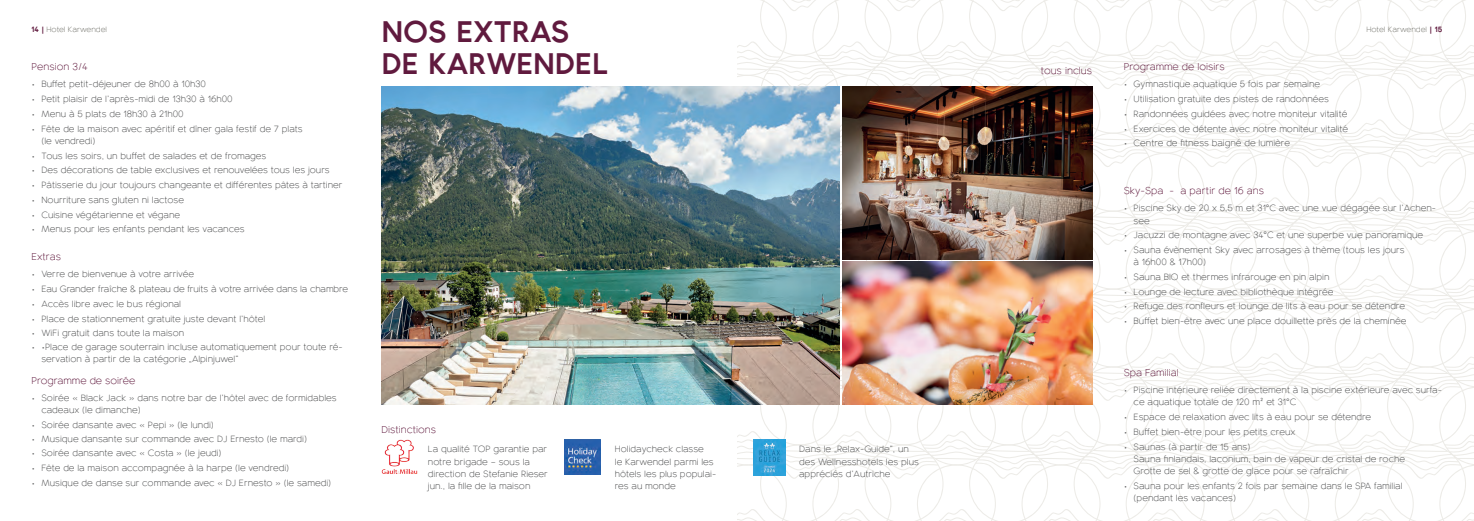
<style>
.page{position:relative;width:1474px;height:521px;background:#fff}
.page>*{position:absolute;margin:0;border:0;box-sizing:border-box;transform-origin:0 0}
.t1{font:700 28.88px "Bambino New";letter-spacing:.01em;color:#601a3e}
.t2{font:300 9.62px "Bambino New";color:#601a3e}
.t3{font:300 8.75px/12.2px "Bambino New";color:#4b4c4d}
.t4{font:300 7.44px "Bambino New";color:#707068}
.s1{font-weight:700;color:#601a3e}
</style>
<div class="page">
<svg style="left:737px;top:0;width:736px;height:521px"></svg>
<img style="left:842px;top:262px;width:250px;height:142px">
<img style="left:842px;top:86px;width:250px;height:173px">
<img style="left:382px;top:86px;width:457px;height:318px">
<img style="left:381px;top:440px;width:37px;height:34px">
<img style="left:753px;top:439px;width:32px;height:37px">
<img style="left:564px;top:439px;width:36px;height:36px">
<p class="t4" style="left:32px;top:23px;width:77px"><span class="s1">14 |</span> Hotel Karwendel</p>
<h1 class="t1" style="left:382px;top:6px;width:189px">NOS EXTRAS</h1>
<p class="t2" style="left:32px;top:59px;width:58px">Pension 3/4</p>
<h1 class="t1" style="left:382px;top:37px;width:228px">DE KARWENDEL</h1>
<p class="t3" style="left:32px;top:77px;width:176px">• Buffet petit-déjeuner de 8h00 à 10h30</p>
<p class="t3" style="left:32px;top:92px;width:203px">• Petit plaisir de l’après-midi de 13h30 à 16h00</p>
<p class="t3" style="left:32px;top:107px;width:154px">• Menu à 5 plats de 18h30 à 21h00</p>
<p class="t3" style="left:41px;top:122px;width:263px;text-indent:-10px">• Fête de la maison avec apéritif et dîner gala festif de 7 plats (le vendredi)</p>
<p class="t3" style="left:32px;top:149px;width:236px">• Tous les soirs, un buffet de salades et de fromages</p>
<p class="t3" style="left:32px;top:163px;width:300px">• Des décorations de table exclusives et renouvelées tous les jours</p>
<p class="t3" style="left:32px;top:178px;width:312px">• Pâtisserie du jour toujours changeante et différentes pâtes à tartiner</p>
<p class="t3" style="left:32px;top:193px;width:154px">• Nourriture sans gluten ni lactose</p>
<p class="t3" style="left:32px;top:207px;width:150px">• Cuisine végétarienne et végane</p>
<p class="t3" style="left:32px;top:222px;width:215px">• Menus pour les enfants pendant les vacances</p>
<p class="t2" style="left:32px;top:248px;width:31px">Extras</p>
<p class="t3" style="left:32px;top:267px;width:164px">• Verre de bienvenue à votre arrivée</p>
<p class="t3" style="left:32px;top:282px;width:318px">• Eau Grander fraîche &amp; plateau de fruits à votre arrivée dans la chambre</p>
<p class="t3" style="left:32px;top:297px;width:151px">• Accès libre avec le bus régional</p>
<p class="t3" style="left:32px;top:311px;width:235px">• Place de stationnement gratuite juste devant l’hôtel</p>
<p class="t3" style="left:32px;top:326px;width:154px">• WiFi gratuit dans toute la maison</p>
<p class="t3" style="left:41px;top:340px;width:303px;text-indent:-10px">• •Place de garage souterrain incluse automatiquement pour toute ré&shy;servation à partir de la catégorie „Alpinjuwel“</p>
<p class="t2" style="left:32px;top:372px;width:105px">Programme de soirée</p>
<p class="t3" style="left:41px;top:391px;width:297px;text-indent:-10px">• Soirée « Black Jack » dans notre bar de l’hôtel avec de formidables cadeaux (le dimanche)</p>
<p class="t3" style="left:32px;top:418px;width:184px">• Soirée dansante avec « Pepi » (le lundi)</p>
<p class="t3" style="left:32px;top:431px;width:277px">• Musique dansante sur commande avec DJ Ernesto (le mardi)</p>
<p class="t3" style="left:32px;top:446px;width:191px">• Soirée dansante avec « Costa » (le jeudi)</p>
<p class="t3" style="left:32px;top:461px;width:259px">• Fête de la maison accompagnée à la harpe (le vendredi)</p>
<p class="t3" style="left:32px;top:476px;width:301px">• Musique de danse sur commande avec « DJ Ernesto » (le samedi)</p>
<p class="t2" style="left:381px;top:421px;width:56px">Distinctions</p>
<p class="t3" style="left:428px;top:442px;width:122px">La qualité TOP garantie par notre brigade – sous la direction de Stefanie Rieser jun., la fille de la maison</p>
<p class="t3" style="left:615px;top:442px;width:103px">Holidaycheck classe<br>le Karwendel parmi les hôtels les plus populai&shy;res au monde</p>
<p class="t3" style="left:799px;top:442px;width:121px">Dans le „Relax-Guide“, un des Wellnesshotels les plus appréciés d’Autriche</p>
<p class="t4" style="left:1366px;top:23px;width:77px">Hotel Karwendel <span class="s1">| 15</span></p>
<p class="t2" style="left:1040px;top:62px;width:53px">tous inclus</p>
<p class="t2" style="left:1123px;top:59px;width:102px">Programme de loisirs</p>
<p class="t3" style="left:1123px;top:77px;width:198px">• Gymnastique aquatique 5 fois par semaine</p>
<p class="t3" style="left:1123px;top:92px;width:207px">• Utilisation gratuite des pistes de randonnées</p>
<p class="t3" style="left:1123px;top:107px;width:225px">• Randonnées guidées avec notre moniteur vitalité</p>
<p class="t3" style="left:1123px;top:122px;width:226px">• Exercices de détente avec notre moniteur vitalité</p>
<p class="t3" style="left:1123px;top:136px;width:168px">• Centre de fitness baigné de lumière</p>
<p class="t2" style="left:1123px;top:182px;width:142px">Sky-Spa - a partir de 16 ans</p>
<p class="t3" style="left:1133px;top:201px;width:304px;text-indent:-10px">• Piscine Sky de 20 x 5,5 m et 31°C avec une vue dégagée sur l’Achen&shy;see</p>
<p class="t3" style="left:1123px;top:228px;width:301px">• Jacuzzi de montagne avec 34°C et une superbe vue panoramique</p>
<p class="t3" style="left:1133px;top:243px;width:272px;text-indent:-10px">• Sauna évènement Sky avec arrosages à thème (tous les jours à 16h00 &amp; 17h00)</p>
<p class="t3" style="left:1123px;top:270px;width:207px">• Sauna BIO et thermes infrarouge en pin alpin</p>
<p class="t3" style="left:1123px;top:285px;width:211px">• Lounge de lecture avec bibliothèque intégrée</p>
<p class="t3" style="left:1123px;top:299px;width:283px">• Refuge des ronfleurs et lounge de lits à eau pour se détendre</p>
<p class="t3" style="left:1123px;top:314px;width:284px">• Buffet bien-être avec une place douillette près de la cheminée</p>
<p class="t2" style="left:1123px;top:364px;width:56px">Spa Familial</p>
<p class="t3" style="left:1133px;top:383px;width:310px;text-indent:-10px">• Piscine intérieure reliée directement à la piscine extérieure avec surfa&shy;ce aquatique totale de 120 m² et 31°C</p>
<p class="t3" style="left:1123px;top:410px;width:249px">• Espace de relaxation avec lits à eau pour se détendre</p>
<p class="t3" style="left:1123px;top:425px;width:173px">• Buffet bien-être pour les petits creux</p>
<p class="t3" style="left:1133px;top:439px;width:273px;text-indent:-10px">• Saunas (à partir de 15 ans)<br>Sauna finlandais, laconium, bain de vapeur de cristal de roche<br>Grotte de sel &amp; grotte de glace pour se rafraîchir</p>
<p class="t3" style="left:1133px;top:479px;width:270px;text-indent:-10px">• Sauna pour les enfants 2 fois par semaine dans le SPA familial (pendant les vacances)</p>
</div>
